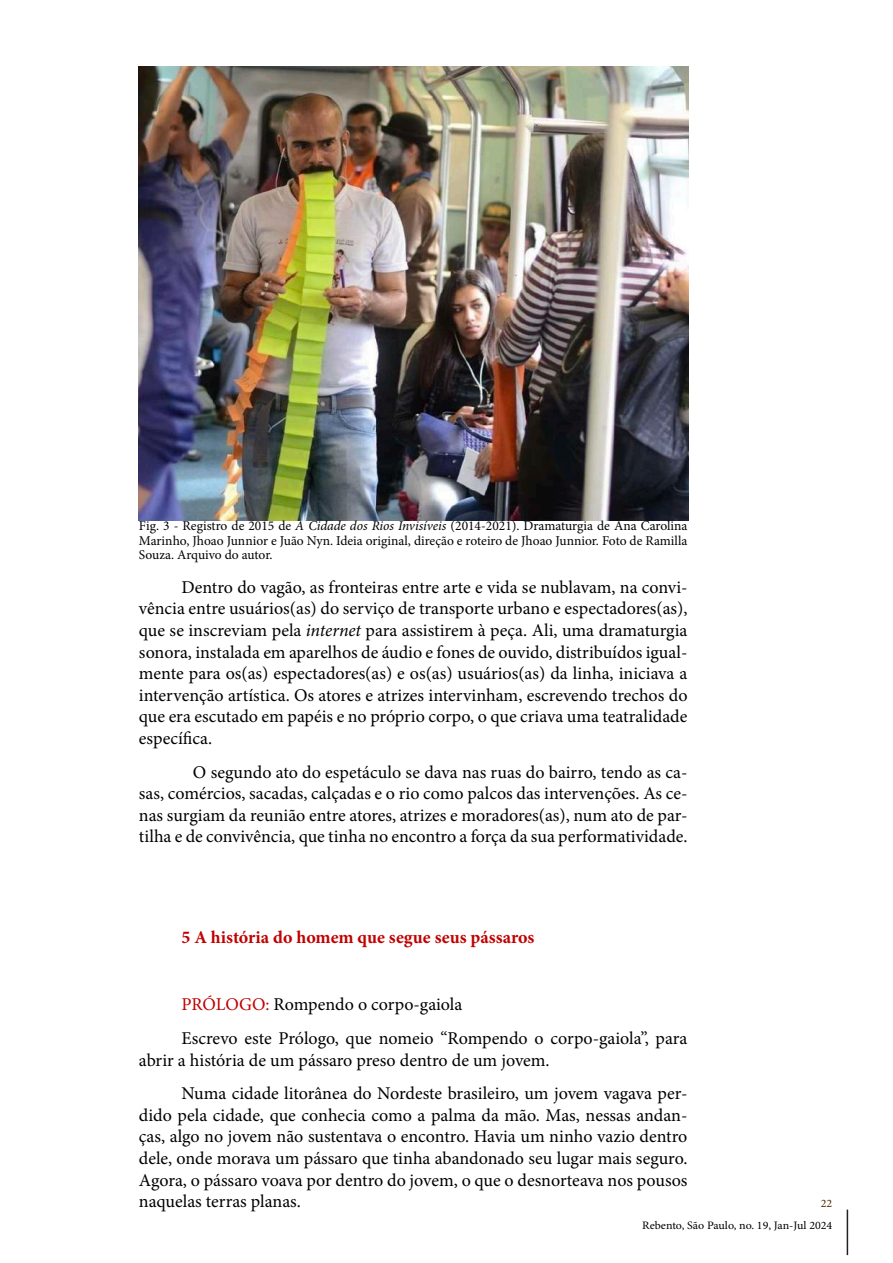
<style>
.page{position:relative;width:893px;height:1263px;background:#fff}
.page>*{position:absolute;margin:0;border:0;box-sizing:border-box;transform-origin:0 0}
.t1{font:18px/21.6px "Minion Pro";color:#000;text-align:justify}
.t2{font:700 18px "Minion Pro";color:#c00000}
.t3{font:13.5px/14.4px "Minion Pro";color:#000;text-align:justify}
.t4{font:11.4px "Minion Pro";color:#000;scale:1.05 1}
.t5{font:11.4px "Minion Pro";color:#502800;scale:1.05 1}
.s1{font-style:italic}
.s2{color:#c00000}
</style>
<div class="page">
<hr style="left:847px;top:1209px;width:1px;height:46px;background:#231f20">
<img style="left:139px;top:66px;width:550px;height:455px">
<p class="t3" style="left:139px;top:519px;width:550px">Fig. 3 - Registro de 2015 de <span class="s1">A Cidade dos Rios Invisíveis</span> (2014-2021). Dramaturgia de Ana Carolina Marinho, Jhoao Junnior e Juão Nyn. Ideia original, direção e roteiro de Jhoao Junnior. Foto de Ramilla Souza. Arquivo do autor.</p>
<p class="t1" style="left:139px;top:576px;width:550px;text-indent:43px">Dentro do vagão, as fronteiras entre arte e vida se nublavam, na convi&shy;vência entre usuários(as) do serviço de transporte urbano e espectadores(as), que se inscreviam pela <span class="s1">internet</span> para assistirem à peça. Ali, uma dramaturgia sonora, instalada em aparelhos de áudio e fones de ouvido, distribuídos igual&shy;mente para os(as) espectadores(as) e os(as) usuários(as) da linha, iniciava a intervenção artística. Os atores e atrizes intervinham, escrevendo trechos do que era escutado em papéis e no próprio corpo, o que criava uma teatralidade específica.</p>
<p class="t1" style="left:139px;top:761px;width:550px;text-indent:54px">O segundo ato do espetáculo se dava nas ruas do bairro, tendo as ca&shy;sas, comércios, sacadas, calçadas e o rio como palcos das intervenções. As ce&shy;nas surgiam da reunião entre atores, atrizes e moradores(as), num ato de par&shy;tilha e de convivência, que tinha no encontro a força da sua performatividade.</p>
<p class="t2" style="left:181px;top:925px;width:355px">5 A história do homem que segue seus pássaros</p>
<p class="t1" style="left:181px;top:988px;width:507px;line-height:33.6px"><span class="s2">PRÓLOGO:</span> Rompendo o corpo-gaiola<br>Escrevo este Prólogo, que nomeio “Rompendo o corpo-gaiola”, para</p>
<p class="t1" style="left:181px;top:1043px;width:507px;line-height:33.6px;text-indent:-43px">abrir a história de um pássaro preso dentro de um jovem.<br>Numa cidade litorânea do Nordeste brasileiro, um jovem vagava per-</p>
<p class="t1" style="left:139px;top:1104px;width:550px">dido pela cidade, que conhecia como a palma da mão. Mas, nessas andan&shy;ças, algo no jovem não sustentava o encontro. Havia um ninho vazio dentro dele, onde morava um pássaro que tinha abandonado seu lugar mais seguro.<br>Agora, o pássaro voava por dentro do jovem, o que o desnorteava nos pousos naquelas terras planas.</p>
<p class="t5" style="left:821px;top:1195px;width:12px">22</p>
<p class="t4" style="left:642px;top:1218px;width:183px">Rebento, São Paulo, no. 19, Jan-Jul 2024</p>
</div>
